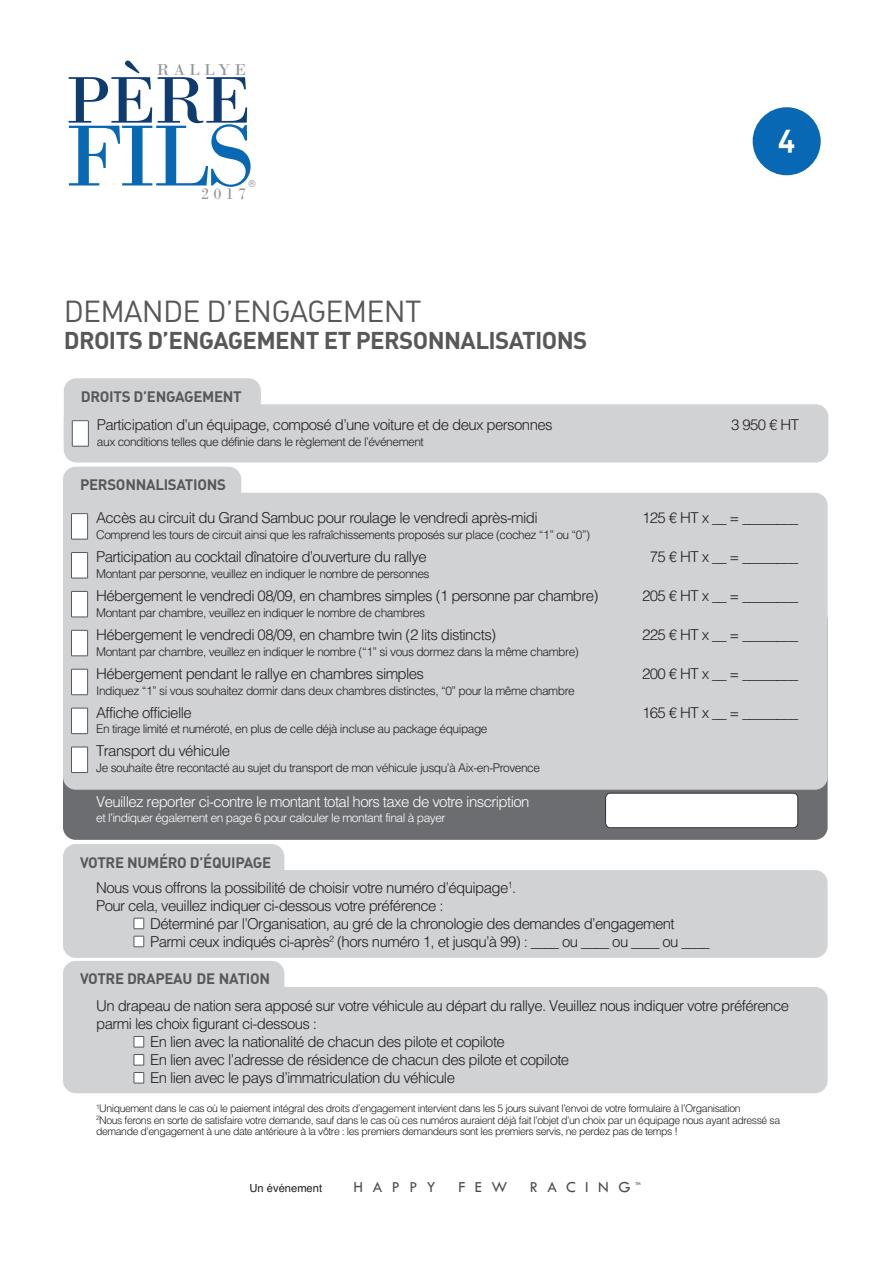
<style>
.page{position:relative;width:893px;height:1263px;background:#fff}
.page>*{position:absolute;margin:0;border:0;box-sizing:border-box;transform-origin:0 0}
.t1{font:91.35px "Bodoni";color:#0868b4}
.t2{font:69.45px "Bodoni";color:#0e3c70}
.t3{font:30px "DIN Regular Alternate";letter-spacing:-.025em;color:#57585a}
.t4{font:30px "DIN Bold Alternate";color:#fff}
.t5{font:24px "DIN Bold Alternate";letter-spacing:-.025em;color:#57585a}
.t6{font:16.65px "Bodoni";letter-spacing:.25em;color:#939598}
.t7{font:15.9px "Tw Cen";letter-spacing:.6em;color:#4b4c4d}
.t8{font:300 15px/18px "Helvetica";letter-spacing:-.04em;color:#231f20}
.t9{font:15px "DIN Bold Alternate";letter-spacing:-.02em;color:#57585a}
.t10{font:300 15px "Helvetica";letter-spacing:-.04em;color:#fff}
.t11{font:300 12px "Helvetica";letter-spacing:-.04em;color:#231f20}
.t12{font:300 12px "Helvetica";letter-spacing:-.04em;color:#fff}
.t13{font:11.1px "Helvetica";color:#231f20}
.t14{font:300 10.5px/11.1px "Helvetica";letter-spacing:-.04em;color:#231f20}
.t15{font:9.75px "Helvetica";color:#939598}
.t16{font:4.95px "Tw Cen";color:#4b4c4d}
</style>
<div class="page">
<div style="left:63px;top:607px;width:765px;height:233px;background:#6c6d70;border-radius:13px"></div>
<div style="left:753px;top:107px;width:68px;height:68px;background:#0868b4;border-radius:50%"></div>
<div style="left:64px;top:404px;width:764px;height:58px;background:#d1d2d4;border-radius:13px"></div>
<div style="left:64px;top:378px;width:197px;height:81px;background:#d1d2d4;border-radius:13px"></div>
<svg style="left:72px;top:420px;width:17px;height:27px"></svg>
<div style="left:63px;top:870px;width:765px;height:88px;background:#d1d2d4;border-radius:13px"></div>
<div style="left:63px;top:844px;width:221px;height:97px;background:#d1d2d4;border-radius:13px"></div>
<div style="left:63px;top:493px;width:765px;height:297px;background:#d1d2d4;border-radius:13px"></div>
<div style="left:63px;top:467px;width:178px;height:97px;background:#d1d2d4;border-radius:13px"></div>
<svg style="left:71px;top:513px;width:17px;height:27px"></svg>
<svg style="left:71px;top:552px;width:17px;height:27px"></svg>
<svg style="left:71px;top:591px;width:17px;height:27px"></svg>
<svg style="left:71px;top:630px;width:17px;height:27px"></svg>
<svg style="left:71px;top:669px;width:17px;height:26px"></svg>
<svg style="left:71px;top:708px;width:17px;height:26px"></svg>
<svg style="left:71px;top:747px;width:17px;height:26px"></svg>
<svg style="left:134px;top:918px;width:11px;height:11px"></svg>
<svg style="left:134px;top:936px;width:11px;height:11px"></svg>
<div style="left:63px;top:987px;width:765px;height:106px;background:#d1d2d4;border-radius:13px"></div>
<div style="left:63px;top:961px;width:221px;height:97px;background:#d1d2d4;border-radius:13px"></div>
<svg style="left:134px;top:1036px;width:11px;height:12px"></svg>
<svg style="left:134px;top:1054px;width:11px;height:12px"></svg>
<svg style="left:134px;top:1072px;width:11px;height:12px"></svg>
<div style="left:606px;top:793px;width:191px;height:34px;background:#fff;border-radius:4px"></div>
<div style="left:605px;top:793px;width:193px;height:35px;border:2px solid #231f20;border-radius:5px"></div>
<h2 class="t2" style="left:65px;top:58px;width:187px">PÈRE</h2>
<h1 class="t1" style="left:64px;top:101px;width:193px">FILS</h1>
<p class="t6" style="left:157px;top:59px;width:91px">RALLYE</p>
<p class="t15" style="left:249px;top:178px;width:9px">®</p>
<p class="t6" style="left:201px;top:183px;width:47px">2017</p>
<h3 class="t3" style="left:64px;top:294px;width:359px">DEMANDE D’ENGAGEMENT</h3>
<h3 class="t5" style="left:64px;top:326px;width:525px">DROITS D’ENGAGEMENT ET PERSONNALISATIONS</h3>
<p class="t9" style="left:81px;top:388px;width:163px">DROITS D’ENGAGEMENT</p>
<p class="t8" style="left:97px;top:415px;width:457px">Participation d’un équipage, composé d’une voiture et de deux personnes</p>
<p class="t11" style="left:97px;top:431px;width:328px">aux conditions telles que définie dans le règlement de l’événement</p>
<p class="t9" style="left:80px;top:476px;width:147px">PERSONNALISATIONS</p>
<p class="t8" style="left:96px;top:508px;width:443px">Accès au circuit du Grand Sambuc pour roulage le vendredi après-midi</p>
<p class="t11" style="left:96px;top:524px;width:495px">Comprend les tours de circuit ainsi que les rafraîchissements proposés sur place (cochez “1” ou “0”)</p>
<p class="t8" style="left:96px;top:547px;width:332px">Participation au cocktail dînatoire d’ouverture du rallye</p>
<p class="t11" style="left:96px;top:563px;width:335px">Montant par personne, veuillez en indiquer le nombre de personnes</p>
<p class="t8" style="left:96px;top:585px;width:504px">Hébergement le vendredi 08/09, en chambres simples (1 personne par chambre)</p>
<p class="t11" style="left:96px;top:602px;width:331px">Montant par chambre, veuillez en indiquer le nombre de chambres</p>
<p class="t8" style="left:96px;top:624px;width:402px">Hébergement le vendredi 08/09, en chambre twin (2 lits distincts)</p>
<p class="t11" style="left:96px;top:641px;width:484px">Montant par chambre, veuillez en indiquer le nombre (“1” si vous dormez dans la même chambre)</p>
<p class="t8" style="left:96px;top:663px;width:329px">Hébergement pendant le rallye en chambres simples</p>
<p class="t11" style="left:96px;top:680px;width:480px">Indiquez “1” si vous souhaitez dormir dans deux chambres distinctes, “0” pour la même chambre</p>
<p class="t8" style="left:96px;top:702px;width:97px">Affiche officielle</p>
<p class="t11" style="left:96px;top:719px;width:393px">En tirage limité et numéroté, en plus de celle déjà incluse au package équipage</p>
<p class="t8" style="left:96px;top:741px;width:135px">Transport du véhicule</p>
<p class="t11" style="left:96px;top:758px;width:445px">Je souhaite être recontacté au sujet du transport de mon véhicule jusqu’à Aix-en-Provence</p>
<p class="t10" style="left:96px;top:788px;width:435px">Veuillez reporter ci-contre le montant total hors taxe de votre inscription</p>
<p class="t12" style="left:96px;top:808px;width:351px">et l’indiquer également en page 6 pour calculer le montant final à payer</p>
<h3 class="t4" style="left:778px;top:121px;width:19px">4</h3>
<p class="t8" style="left:731px;top:415px;width:69px">3 950 € HT</p>
<p class="t8" style="left:642px;top:508px;width:158px">125 € HT x __ = ________</p>
<p class="t8" style="left:650px;top:547px;width:150px">75 € HT x __ = ________</p>
<p class="t8" style="left:642px;top:585px;width:158px">205 € HT x __ = ________</p>
<p class="t8" style="left:642px;top:624px;width:158px">225 € HT x __ = ________</p>
<p class="t8" style="left:642px;top:663px;width:158px">200 € HT x __ = ________</p>
<p class="t8" style="left:642px;top:702px;width:158px">165 € HT x __ = ________</p>
<p class="t9" style="left:80px;top:854px;width:193px">VOTRE NUMÉRO D’ÉQUIPAGE</p>
<p class="t8" style="left:96px;top:877px;width:422px">Nous vous offrons la possibilité de choisir votre numéro d’équipage<sup>1</sup>.<br>Pour cela, veuillez indiquer ci-dessous votre préférence :</p>
<p class="t8" style="left:150px;top:913px;width:561px">Déterminé par l’Organisation, au gré de la chronologie des demandes d’engagement<br>Parmi ceux indiqués ci-après<sup>2</sup> (hors numéro 1, et jusqu’à 99) : ____ ou ____ ou ____ ou ____</p>
<p class="t9" style="left:80px;top:970px;width:192px">VOTRE DRAPEAU DE NATION</p>
<p class="t8" style="left:96px;top:996px;width:694px">Un drapeau de nation sera apposé sur votre véhicule au départ du rallye. Veuillez nous indiquer votre préférence</p>
<p class="t8" style="left:96px;top:1014px;width:222px">parmi les choix figurant ci-dessous :</p>
<p class="t8" style="left:150px;top:1032px;width:356px">En lien avec la nationalité de chacun des pilote et copilote</p>
<p class="t8" style="left:150px;top:1050px;width:421px">En lien avec l’adresse de résidence de chacun des pilote et copilote</p>
<p class="t8" style="left:150px;top:1068px;width:306px">En lien avec le pays d’immatriculation du véhicule</p>
<p class="t14" style="left:96px;top:1102px;width:685px"><sup>1</sup>Uniquement dans le cas où le paiement intégral des droits d’engagement intervient dans les 5 jours suivant l’envoi de votre formulaire à l’Organisation<br><sup>2</sup>Nous ferons en sorte de satisfaire votre demande, sauf dans le cas où ces numéros auraient déjà fait l’objet d’un choix par un équipage nous ayant adressé sa demande d’engagement à une date antérieure à la vôtre : les premiers demandeurs sont les premiers servis, ne perdez pas de temps !</p>
<p class="t13" style="left:249px;top:1181px;width:74px">Un événement</p>
<p class="t7" style="left:354px;top:1177px;width:84px">HAPPY</p>
<p class="t7" style="left:458px;top:1177px;width:50px">FEW</p>
<p class="t7" style="left:530px;top:1177px;width:102px">RACING</p>
<p class="t16" style="left:635px;top:1180px;width:7px">TM</p>
</div>
